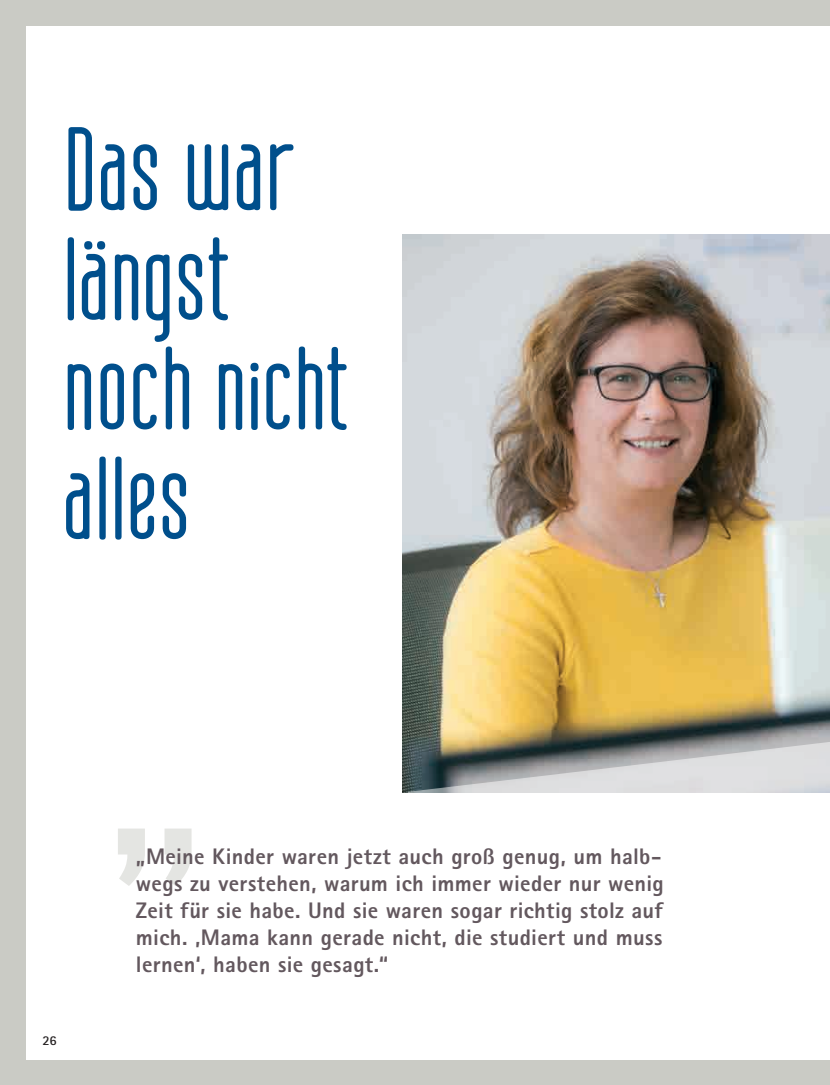
<style>
.page{position:relative;width:830px;height:1085px;background:#fff}
.page>*{position:absolute;margin:0;border:0;box-sizing:border-box;transform-origin:0 0}
.t1{font:132px/109.5px "defattedmilk";letter-spacing:.02em;color:#004f8c}
.t2{font:800 22.5px/27px "Rotis Sans Serif";letter-spacing:.015em;color:#63585e;text-align:justify}
.t3{font:700 13.5px "Rotis Sans Serif";color:#231f20}
</style>
<div class="page">
<div style="left:0;top:0;width:829px;height:1084px;background:#cacbc5"></div>
<div style="left:26px;top:26px;width:803px;height:1033px;background:#fff"></div>
<img style="left:402px;top:234px;width:427px;height:558px">
<img style="left:407px;top:693px;width:422px;height:100px">
<svg style="left:118px;top:828px;width:73px;height:57px"></svg>
<h1 class="t1" style="left:64px;top:123px;width:284px">Das war längst noch nicht alles</h1>
<p class="t3" style="left:43px;top:1031px;width:16px">26</p>
<p class="t2" style="left:136px;top:842px;width:529px">„Meine Kinder waren jetzt auch groß genug, um halb&shy;wegs zu verstehen, warum ich immer wieder nur wenig Zeit für sie habe. Und sie waren sogar richtig stolz auf mich. ‚Mama kann gerade nicht, die studiert und muss lernen‘, haben sie gesagt.“</p>
</div>
